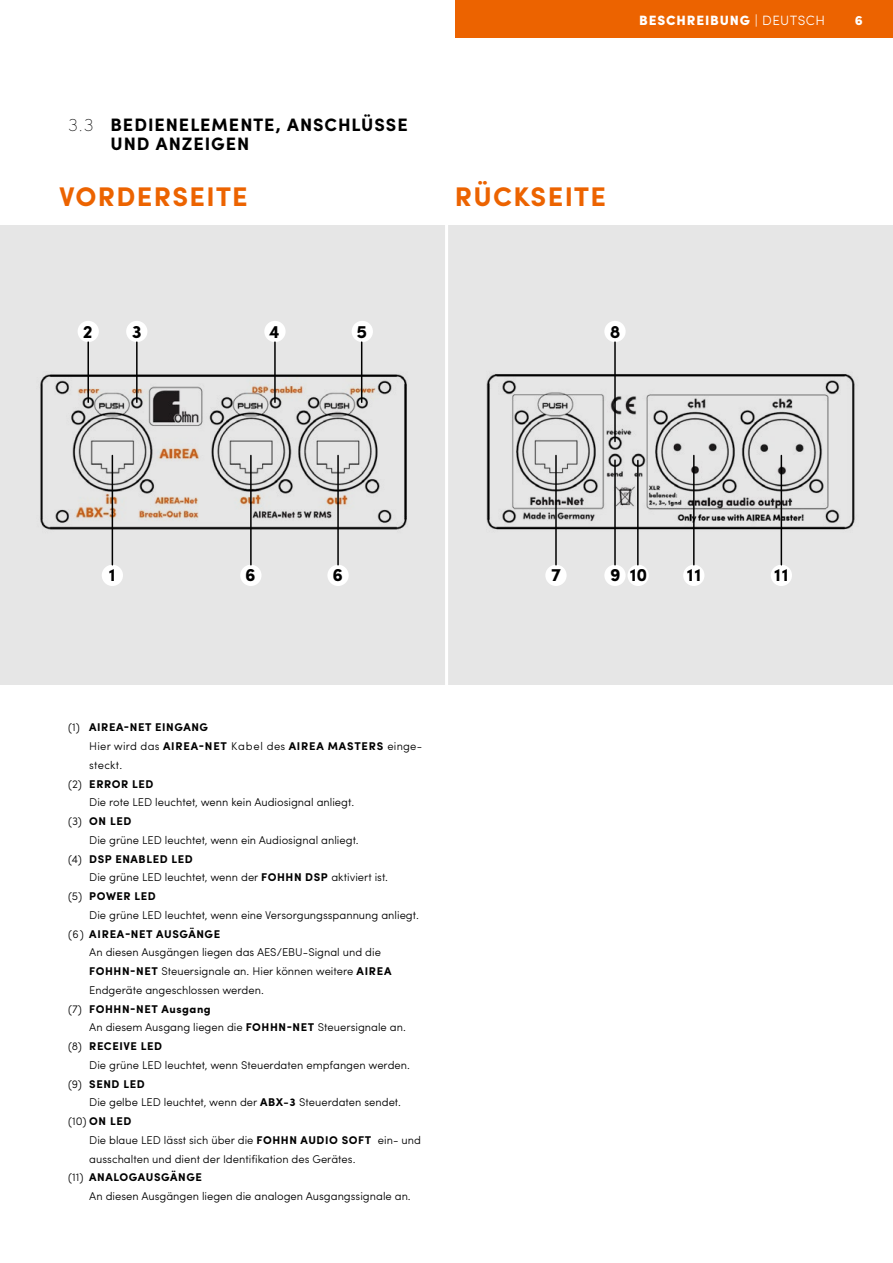
<style>
.page{position:relative;width:893px;height:1263px;background:#fff}
.page>*{position:absolute;margin:0;border:0;box-sizing:border-box;transform-origin:0 0}
.t1{font:700 27px "Sofia Pro";letter-spacing:.05em;color:#ec6300}
.t2{font:700 18px/18.8px "Sofia Pro";letter-spacing:.05em;color:#000}
.t3{font:900 13.5px "Sofia Pro";letter-spacing:.065em;color:#fff}
.t4{font:300 11.25px "Sofia Pro";color:#000}
.t5{font:700 11.25px "Sofia Pro";letter-spacing:.05em;color:#000}
.t6{font:300 11.25px "Sofia Pro";letter-spacing:.02em;color:#000}
.s1{font-weight:200}
.s2{font-weight:300}
.s3{font-weight:700}
</style>
<div class="page">
<div style="left:455px;top:0;width:438px;height:38px;background:#ec6300"></div>
<div style="left:0;top:225px;width:893px;height:459px;background:#e6e6e6"></div>
<hr style="left:445px;top:216px;width:3px;height:478px;background:#fff">
<img style="left:486px;top:374px;width:369px;height:170px">
<img style="left:40px;top:365px;width:367px;height:181px">
<div style="left:78px;top:321px;width:21px;height:21px;background:#fff;border-radius:50%"></div>
<div style="left:102px;top:565px;width:21px;height:21px;background:#fff;border-radius:50%"></div>
<div style="left:240px;top:565px;width:21px;height:21px;background:#fff;border-radius:50%"></div>
<div style="left:327px;top:565px;width:22px;height:21px;background:#fff;border-radius:50%"></div>
<div style="left:545px;top:565px;width:22px;height:21px;background:#fff;border-radius:50%"></div>
<div style="left:604px;top:565px;width:22px;height:21px;background:#fff;border-radius:50%"></div>
<div style="left:627px;top:565px;width:22px;height:21px;background:#fff;border-radius:50%"></div>
<div style="left:683px;top:565px;width:21px;height:21px;background:#fff;border-radius:50%"></div>
<div style="left:771px;top:565px;width:21px;height:21px;background:#fff;border-radius:50%"></div>
<div style="left:126px;top:321px;width:21px;height:21px;background:#fff;border-radius:50%"></div>
<div style="left:264px;top:321px;width:22px;height:21px;background:#fff;border-radius:50%"></div>
<div style="left:604px;top:321px;width:22px;height:21px;background:#fff;border-radius:50%"></div>
<div style="left:352px;top:321px;width:21px;height:21px;background:#fff;border-radius:50%"></div>
<hr style="left:87px;top:342px;width:2px;height:60px;background:#000">
<hr style="left:112px;top:455px;width:1px;height:110px;background:#000">
<hr style="left:250px;top:455px;width:2px;height:110px;background:#000">
<hr style="left:337px;top:455px;width:2px;height:110px;background:#000">
<hr style="left:555px;top:455px;width:2px;height:110px;background:#000">
<hr style="left:614px;top:460px;width:2px;height:105px;background:#000">
<hr style="left:693px;top:455px;width:2px;height:110px;background:#000">
<hr style="left:781px;top:455px;width:1px;height:110px;background:#000">
<hr style="left:136px;top:342px;width:2px;height:60px;background:#000">
<hr style="left:274px;top:342px;width:2px;height:60px;background:#000">
<hr style="left:614px;top:342px;width:2px;height:99px;background:#000">
<hr style="left:637px;top:460px;width:2px;height:105px;background:#000">
<hr style="left:361px;top:342px;width:1px;height:60px;background:#000">
<h2 class="t2" style="left:111px;top:114px;width:299px;text-indent:-43px"><span class="s1">3.3</span> BEDIENELEMENTE, ANSCHLÜSSE<br>UND ANZEIGEN</h2>
<h1 class="t1" style="left:59px;top:176px;width:190px">VORDERSEITE</h1>
<h1 class="t1" style="left:455px;top:176px;width:152px">RÜCKSEITE</h1>
<p class="t3" style="left:639px;top:9px;width:187px">BESCHREIBUNG <span class="s2">| DEUTSCH</span></p>
<p class="t3" style="left:855px;top:9px;width:10px">6</p>
<h2 class="t2" style="left:83px;top:321px;width:11px">2</h2>
<h2 class="t2" style="left:132px;top:321px;width:11px">3</h2>
<h2 class="t2" style="left:269px;top:321px;width:12px">4</h2>
<h2 class="t2" style="left:610px;top:321px;width:12px">8</h2>
<h2 class="t2" style="left:357px;top:321px;width:12px">5</h2>
<h2 class="t2" style="left:109px;top:564px;width:8px">1</h2>
<h2 class="t2" style="left:245px;top:564px;width:12px">6</h2>
<h2 class="t2" style="left:332px;top:564px;width:12px">6</h2>
<h2 class="t2" style="left:551px;top:564px;width:11px">7</h2>
<h2 class="t2" style="left:610px;top:564px;width:12px">9</h2>
<h2 class="t2" style="left:687px;top:564px;width:16px">11</h2>
<h2 class="t2" style="left:774px;top:564px;width:16px">11</h2>
<h2 class="t2" style="left:630px;top:564px;width:19px">10</h2>
<p class="t5" style="left:68px;top:719px;width:142px"><span class="s2">(1)</span> AIREA-NET EINGANG</p>
<p class="t6" style="left:89px;top:738px;width:334px">Hier wird das <span class="s3">AIREA-NET</span> Kabel des <span class="s3">AIREA MASTERS</span> einge-</p>
<p class="t4" style="left:89px;top:757px;width:34px">steckt.</p>
<p class="t5" style="left:68px;top:775px;width:87px"><span class="s2">(2)</span> ERROR LED</p>
<p class="t4" style="left:89px;top:794px;width:266px">Die rote LED leuchtet, wenn kein Audiosignal anliegt.</p>
<p class="t5" style="left:68px;top:812px;width:65px"><span class="s2">(3)</span> ON LED</p>
<p class="t4" style="left:89px;top:832px;width:271px">Die grüne LED leuchtet, wenn ein Audiosignal anliegt.</p>
<p class="t5" style="left:68px;top:850px;width:126px"><span class="s2">(4)</span> DSP ENABLED LED</p>
<p class="t4" style="left:89px;top:869px;width:300px">Die grüne LED leuchtet, wenn der <span class="s3">FOHHN DSP</span> aktiviert ist.</p>
<p class="t5" style="left:68px;top:888px;width:89px"><span class="s2">(5)</span> POWER LED</p>
<p class="t4" style="left:89px;top:907px;width:331px">Die grüne LED leuchtet, wenn eine Versorgungsspannung anliegt.</p>
<p class="t5" style="left:68px;top:925px;width:154px"><span class="s2">(6)</span> AIREA-NET AUSGÄNGE</p>
<p class="t4" style="left:89px;top:944px;width:293px">An diesen Ausgängen liegen das AES/EBU-Signal und die</p>
<p class="t4" style="left:89px;top:963px;width:304px"><span class="s3">FOHHN-NET</span> Steuersignale an. Hier können weitere <span class="s3">AIREA</span></p>
<p class="t4" style="left:89px;top:982px;width:176px">Endgeräte angeschlossen werden.</p>
<p class="t5" style="left:68px;top:1000px;width:144px"><span class="s2">(7)</span> FOHHN-NET Ausgang</p>
<p class="t4" style="left:89px;top:1019px;width:318px">An diesem Ausgang liegen die <span class="s3">FOHHN-NET</span> Steuersignale an.</p>
<p class="t5" style="left:68px;top:1038px;width:96px"><span class="s2">(8)</span> RECEIVE LED</p>
<p class="t4" style="left:89px;top:1057px;width:322px">Die grüne LED leuchtet, wenn Steuerdaten empfangen werden.</p>
<p class="t5" style="left:68px;top:1075px;width:78px"><span class="s2">(9)</span> SEND LED</p>
<p class="t4" style="left:89px;top:1094px;width:313px">Die gelbe LED leuchtet, wenn der <span class="s3">ABX-3</span> Steuerdaten sendet.</p>
<p class="t5" style="left:68px;top:1113px;width:65px"><span class="s2">(10)</span> ON LED</p>
<p class="t4" style="left:89px;top:1132px;width:333px">Die blaue LED lässt sich über die <span class="s3">FOHHN AUDIO SOFT</span> ein- und</p>
<p class="t4" style="left:89px;top:1150px;width:268px">ausschalten und dient der Identifikation des Gerätes.</p>
<p class="t5" style="left:68px;top:1169px;width:135px"><span class="s2">(11)</span> ANALOGAUSGÄNGE</p>
<p class="t4" style="left:89px;top:1188px;width:323px">An diesen Ausgängen liegen die analogen Ausgangssignale an.</p>
</div>
